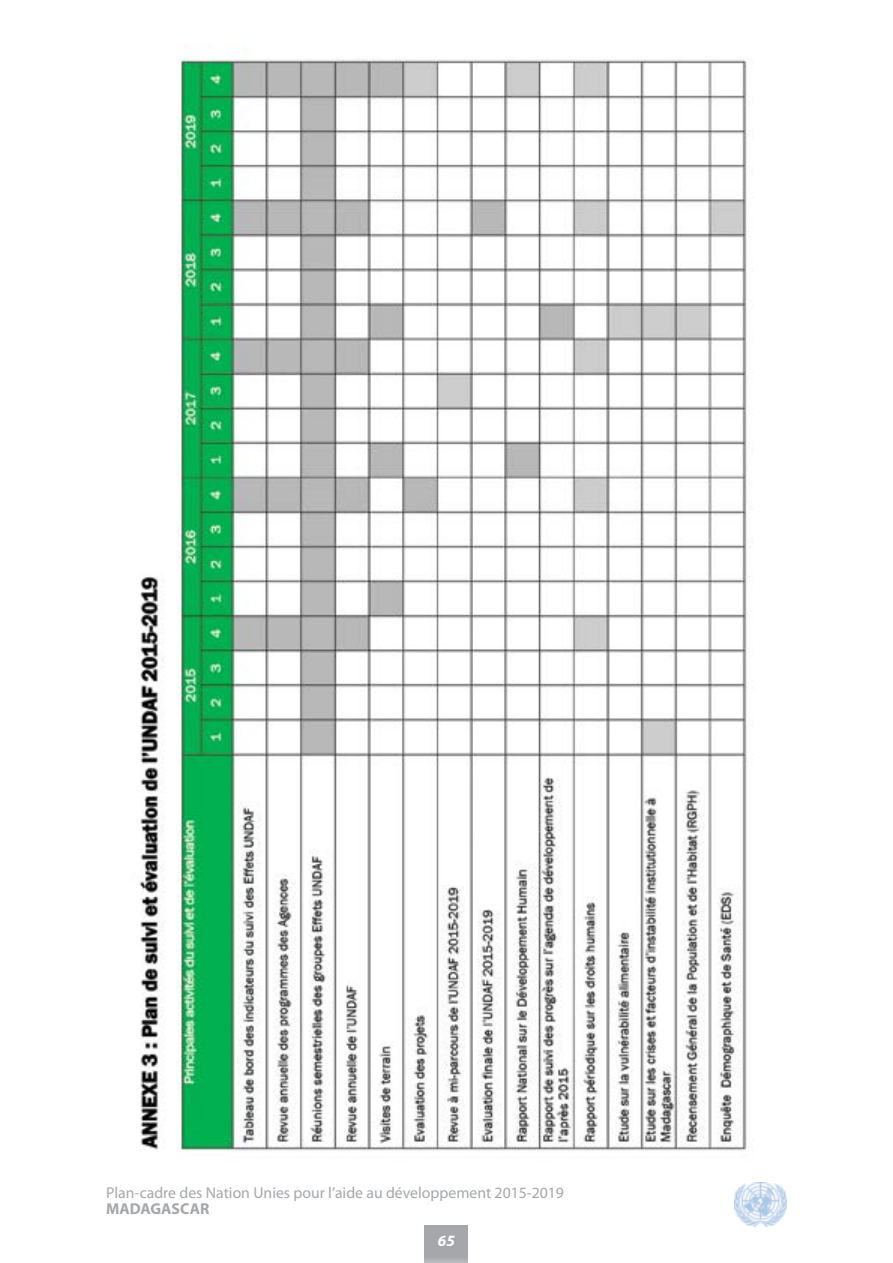
<style>
.page{position:relative;width:893px;height:1263px;background:#fff}
.page>*{position:absolute;margin:0;border:0;box-sizing:border-box;transform-origin:0 0}
.t1{font:15.75px "Myriad Pro";color:#a5a7aa}
.t2{font:700 15.75px "Myriad Pro";color:#a5a7aa}
.t3{font:italic 700 15.75px "Myriad Pro";color:#fff}
</style>
<div class="page">
<img style="left:734px;top:1182px;width:53px;height:44px">
<div style="left:425px;top:1225px;width:43px;height:38px;background:#a5a7aa"></div>
<img style="left:139px;top:55px;width:614px;height:1096px">
<p class="t1" style="left:106px;top:1183px;width:459px">Plan-cadre des Nation Unies pour l’aide au développement 2015-2019</p>
<p class="t3" style="left:438px;top:1231px;width:19px">65</p>
<p class="t2" style="left:106px;top:1198px;width:105px">MADAGASCAR</p>
</div>
